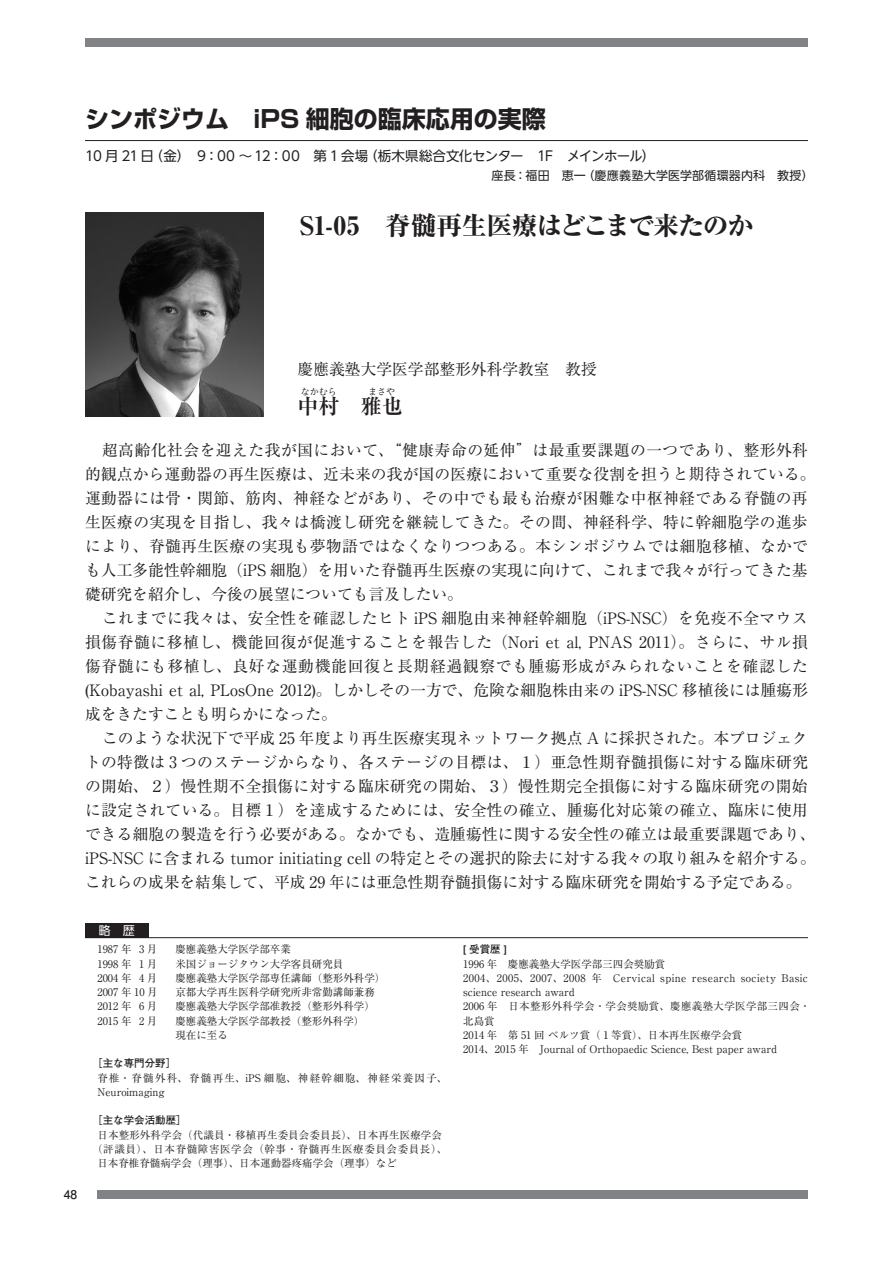
<style>
.page{position:relative;width:893px;height:1263px;background:#fff}
.page>*{position:absolute;margin:0;border:0;box-sizing:border-box;transform-origin:0 0}
.t1{font:800 25.5px "Ryumin Pro";letter-spacing:-.025em;color:#231f20}
.t2{font:700 24px "Shin Go Pro";color:#231f20}
.t3{font:700 21px "Ryumin Pro";color:#231f20}
.t4{font:15.75px/24px "Ryumin Pro";letter-spacing:.01em;color:#231f20}
.t5{font:13.5px "UD Shin Go NT Pro";letter-spacing:-.04em;color:#231f20}
.t6{font:12px "UD Shin Go NT Pro";letter-spacing:.015em;color:#231f20}
.t7{font:12px "UD Shin Go NT Pro";color:#fff}
.t8{font:700 12px "Futo Go B101 Pro";color:#231f20}
.プロフィール{font:10.5px "Ryumin Pro";color:#231f20}
.プロフィール-2{font:10.5px/14.2px "Ryumin Pro";letter-spacing:.035em;color:#231f20}
.プロフィール-3{font:10.5px/14.2px "Ryumin Pro";letter-spacing:.125em;color:#231f20}
.プロフィール-4{font:10.5px/14.2px "Ryumin Pro";letter-spacing:.03em;color:#231f20}
.プロフィール-5{font:10.5px "Ryumin Pro";letter-spacing:.06em;color:#231f20}
.プロフィール-6{font:700 10.5px "Futo Go B101 Pr 5";color:#231f20}
.t9{font:700 9px "Ryumin Pro";color:#231f20}
</style>
<div class="page">
<div style="left:85px;top:38px;width:723px;height:9px;background:#808285"></div>
<div style="left:98px;top:1191px;width:710px;height:8px;background:#808285"></div>
<img style="left:85px;top:213px;width:179px;height:204px">
<hr style="left:85px;top:937px;width:723px;height:1px;background:#231f20">
<div style="left:85px;top:923px;width:64px;height:15px;background:#231f20"></div>
<hr style="left:85px;top:140px;width:723px;height:1px;background:#231f20">
<p class="t2" style="left:85px;top:100px;width:462px">シンポジウム　iPS 細胞の臨床応用の実際</p>
<p class="t5" style="left:85px;top:145px;width:572px">10 月 21 日（金）　9：00 ～ 12：00　第 1 会場（栃木県総合文化センター　1F　メインホール）</p>
<p class="t6" style="left:492px;top:166px;width:324px">座長：福田　恵一（慶應義塾大学医学部循環器内科　教授）</p>
<p class="t1" style="left:300px;top:205px;width:455px">S1-05　脊髄再生医療はどこまで来たのか</p>
<p class="t4" style="left:298px;top:356px;width:301px">慶應義塾大学医学部整形外科学教室　教授</p>
<p class="t3" style="left:298px;top:390px;width:106px">中村 雅也</p>
<p class="t9" style="left:301px;top:384px;width:37px">なかむら</p>
<p class="t9" style="left:368px;top:384px;width:28px">まさや</p>
<p class="t4" style="left:85px;top:437px;width:732px;text-indent:17px">超高齢化社会を迎えた我が国において、“健康寿命の延伸”は最重要課題の一つであり、整形外科的観点から運動器の再生医療は、近未来の我が国の医療において重要な役割を担うと期待されている。運動器には骨・関節、筋肉、神経などがあり、その中でも最も治療が困難な中枢神経である脊髄の再生医療の実現を目指し、我々は橋渡し研究を継続してきた。その間、神経科学、特に幹細胞学の進歩により、脊髄再生医療の実現も夢物語ではなくなりつつある。本シンポジウムでは細胞移植、なかでも人工多能性幹細胞（iPS 細胞）を用いた脊髄再生医療の実現に向けて、これまで我々が行ってきた基礎研究を紹介し、今後の展望についても言及したい。</p>
<p class="t4" style="left:85px;top:605px;width:724px;text-align:justify;text-indent:17px">これまでに我々は、安全性を確認したヒト iPS 細胞由来神経幹細胞（iPS-NSC）を免疫不全マウス損傷脊髄に移植し、機能回復が促進することを報告した（Nori et al, PNAS 2011）。さらに、サル損傷脊髄にも移植し、良好な運動機能回復と長期経過観察でも腫瘍形成がみられないことを確認した(Kobayashi et al, PLosOne 2012)。しかしその一方で、危険な細胞株由来の iPS-NSC 移植後には腫瘍形成をきたすことも明らかになった。</p>
<p class="t4" style="left:85px;top:725px;width:732px;text-indent:17px">このような状況下で平成 25 年度より再生医療実現ネットワーク拠点 A に採択された。本プロジェクトの特徴は 3 つのステージからなり、各ステージの目標は、１）亜急性期脊髄損傷に対する臨床研究の開始、２）慢性期不全損傷に対する臨床研究の開始、３）慢性期完全損傷に対する臨床研究の開始に設定されている。目標１）を達成するためには、安全性の確立、腫瘍化対応策の確立、臨床に使用できる細胞の製造を行う必要がある。なかでも、造腫瘍性に関する安全性の確立は最重要課題であり、iPS-NSC に含まれる tumor initiating cell の特定とその選択的除去に対する我々の取り組みを紹介する。これらの成果を結集して、平成 29 年には亜急性期脊髄損傷に対する臨床研究を開始する予定である。</p>
<p class="t8" style="left:64px;top:1185px;width:15px">48</p>
<p class="t7" style="left:99px;top:920px;width:37px">略　歴</p>
<p class="プロフィール" style="left:97px;top:941px;width:61px">1987 年 3 月</p>
<p class="プロフィール" style="left:175px;top:941px;width:117px">慶應義塾大学医学部卒業</p>
<p class="プロフィール" style="left:97px;top:955px;width:61px">1998 年 1 月</p>
<p class="プロフィール" style="left:175px;top:955px;width:169px">米国ジョージタウン大学客員研究員</p>
<p class="プロフィール" style="left:97px;top:969px;width:61px">2004 年 4 月</p>
<p class="プロフィール" style="left:175px;top:969px;width:211px">慶應義塾大学医学部専任講師（整形外科学）</p>
<p class="プロフィール" style="left:97px;top:984px;width:62px">2007 年 10 月</p>
<p class="プロフィール" style="left:175px;top:984px;width:201px">京都大学再生医科学研究所非常勤講師兼務</p>
<p class="プロフィール" style="left:97px;top:998px;width:61px">2012 年 6 月</p>
<p class="プロフィール" style="left:175px;top:998px;width:206px">慶應義塾大学医学部准教授（整形外科学）　</p>
<p class="プロフィール" style="left:97px;top:1012px;width:61px">2015 年 2 月</p>
<p class="プロフィール" style="left:175px;top:1012px;width:190px">慶應義塾大学医学部教授（整形外科学）</p>
<p class="プロフィール" style="left:175px;top:1026px;width:54px">現在に至る</p>
<p class="プロフィール-6" style="left:92px;top:1055px;width:86px">［主な専門分野］</p>
<p class="プロフィール-3" style="left:97px;top:1070px;width:351px">脊椎・脊髄外科、脊髄再生、iPS 細胞、神経幹細胞、神経栄養因子、<br>Neuroimaging</p>
<p class="プロフィール-6" style="left:92px;top:1112px;width:96px">［主な学会活動歴］</p>
<p class="プロフィール" style="left:97px;top:1126px;width:346px">日本整形外科学会（代議員・移植再生委員会委員長）、日本再生医療学会</p>
<p class="プロフィール-5" style="left:92px;top:1140px;width:357px">（評議員）、日本脊髄障害医学会（幹事・脊髄再生医療委員会委員長）、</p>
<p class="プロフィール" style="left:97px;top:1155px;width:301px">日本脊椎脊髄病学会（理事）、日本運動器疼痛学会（理事）など</p>
<p class="プロフィール-6" style="left:463px;top:941px;width:45px">[ 受賞歴 ]</p>
<p class="プロフィール" style="left:463px;top:955px;width:204px">1996 年　慶應義塾大学医学部三四会奨励賞</p>
<p class="プロフィール-2" style="left:463px;top:970px;width:346px">2004、2005、2007、2008 年　Cervical spine research society Basic science research award</p>
<p class="プロフィール-4" style="left:463px;top:998px;width:349px">2006 年　日本整形外科学会・学会奨励賞、慶應義塾大学医学部三四会・北島賞</p>
<p class="プロフィール" style="left:463px;top:1026px;width:281px">2014 年　第 51 回 ベルツ賞（１等賞）、日本再生医療学会賞</p>
<p class="プロフィール" style="left:463px;top:1041px;width:315px">2014、2015 年　Journal of Orthopaedic Science, Best paper award</p>
</div>
